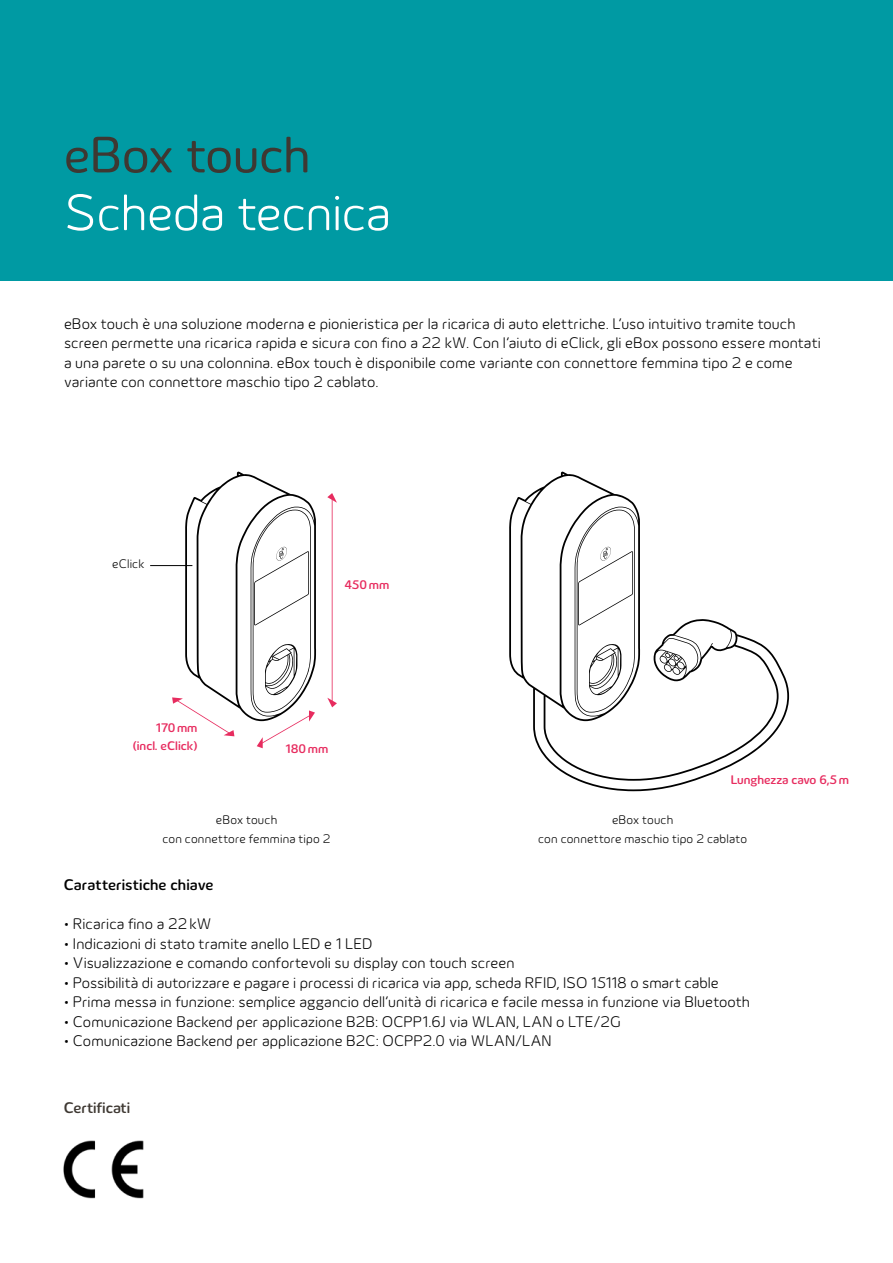
<style>
.page{position:relative;width:893px;height:1263px;background:#fff}
.page>*{position:absolute;margin:0;border:0;box-sizing:border-box;transform-origin:0 0}
.t1{font:300 52.5px "Innogy";letter-spacing:-.01em;color:#fff}
.t2{font:52.5px "Innogy";letter-spacing:-.01em;color:#3e3832}
.t3{font:300 15.75px/19.5px "Innogy";letter-spacing:.005em;color:#000}
.t4{font:500 15.75px "Innogy";letter-spacing:.005em;color:#000}
.t5{font:500 15.75px "Innogy";color:#3e3832}
.t6{font:300 12.75px/19.5px "Innogy";letter-spacing:.015em;color:#000;text-align:center}
.t7{font:500 12.75px/18px "Innogy";color:#e72c5f;text-align:right}
</style>
<div class="page">
<img style="left:63px;top:1140px;width:81px;height:59px">
<div style="left:0;top:0;width:893px;height:281px;background:#009aa3"></div>
<svg style="left:509px;top:472px;width:280px;height:319px"></svg>
<svg style="left:577px;top:510px;width:58px;height:202px"></svg>
<hr style="left:332px;top:499px;width:1px;height:202px;background:#e72c5f">
<svg style="left:327px;top:493px;width:10px;height:10px"></svg>
<svg style="left:327px;top:698px;width:10px;height:10px"></svg>
<svg style="left:167px;top:472px;width:149px;height:277px"></svg>
<hr style="left:150px;top:565px;width:42px;height:1px;background:#000">
<h1 class="t2" style="left:64px;top:125px;width:248px">eBox touch</h1>
<h1 class="t1" style="left:64px;top:183px;width:329px">Scheda tecnica</h1>
<p class="t3" style="left:64px;top:314px;width:758px">eBox touch è una soluzione moderna e pionieristica per la ricarica di auto elettriche. L‘uso intuitivo tramite touch screen permette una ricarica rapida e sicura con fino a 22 kW. Con l‘aiuto di eClick, gli eBox possono essere montati a una parete o su una colonnina. eBox touch è disponibile come variante con connettore femmina tipo 2 e come variante con connettore maschio tipo 2 cablato.</p>
<p class="t6" style="left:112px;top:554px;width:34px">eClick</p>
<p class="t7" style="left:345px;top:576px;width:46px">450mm</p>
<p class="t7" style="left:133px;top:719px;width:66px">170mm (incl. eClick)</p>
<p class="t7" style="left:286px;top:740px;width:44px">180mm</p>
<p class="t6" style="left:163px;top:810px;width:170px">eBox touch<br>con connettore femmina tipo 2</p>
<p class="t7" style="left:731px;top:771px;width:120px">Lunghezza cavo 6,5m</p>
<p class="t6" style="left:538px;top:810px;width:210px">eBox touch<br>con connettore maschio tipo 2 cablato</p>
<p class="t4" style="left:64px;top:876px;width:151px">Caratteristiche chiave</p>
<p class="t3" style="left:64px;top:914px;width:149px">• Ricarica fino a 22kW</p>
<p class="t3" style="left:64px;top:934px;width:310px">• Indicazioni di stato tramite anello LED e 1 LED</p>
<p class="t3" style="left:64px;top:953px;width:452px">• Visualizzazione e comando confortevoli su display con touch screen</p>
<p class="t3" style="left:64px;top:973px;width:656px">• Possibilità di autorizzare e pagare i processi di ricarica via app, scheda RFID, ISO 15118 o smart cable</p>
<p class="t3" style="left:64px;top:992px;width:688px">• Prima messa in funzione: semplice aggancio dell‘unità di ricarica e facile messa in funzione via Bluetooth</p>
<p class="t3" style="left:64px;top:1012px;width:559px">• Comunicazione Backend per applicazione B2B: OCPP1.6J via WLAN, LAN o LTE/2G</p>
<p class="t3" style="left:64px;top:1031px;width:489px">• Comunicazione Backend per applicazione B2C: OCPP2.0 via WLAN/LAN</p>
<p class="t5" style="left:64px;top:1098px;width:68px">Certificati</p>
</div>
